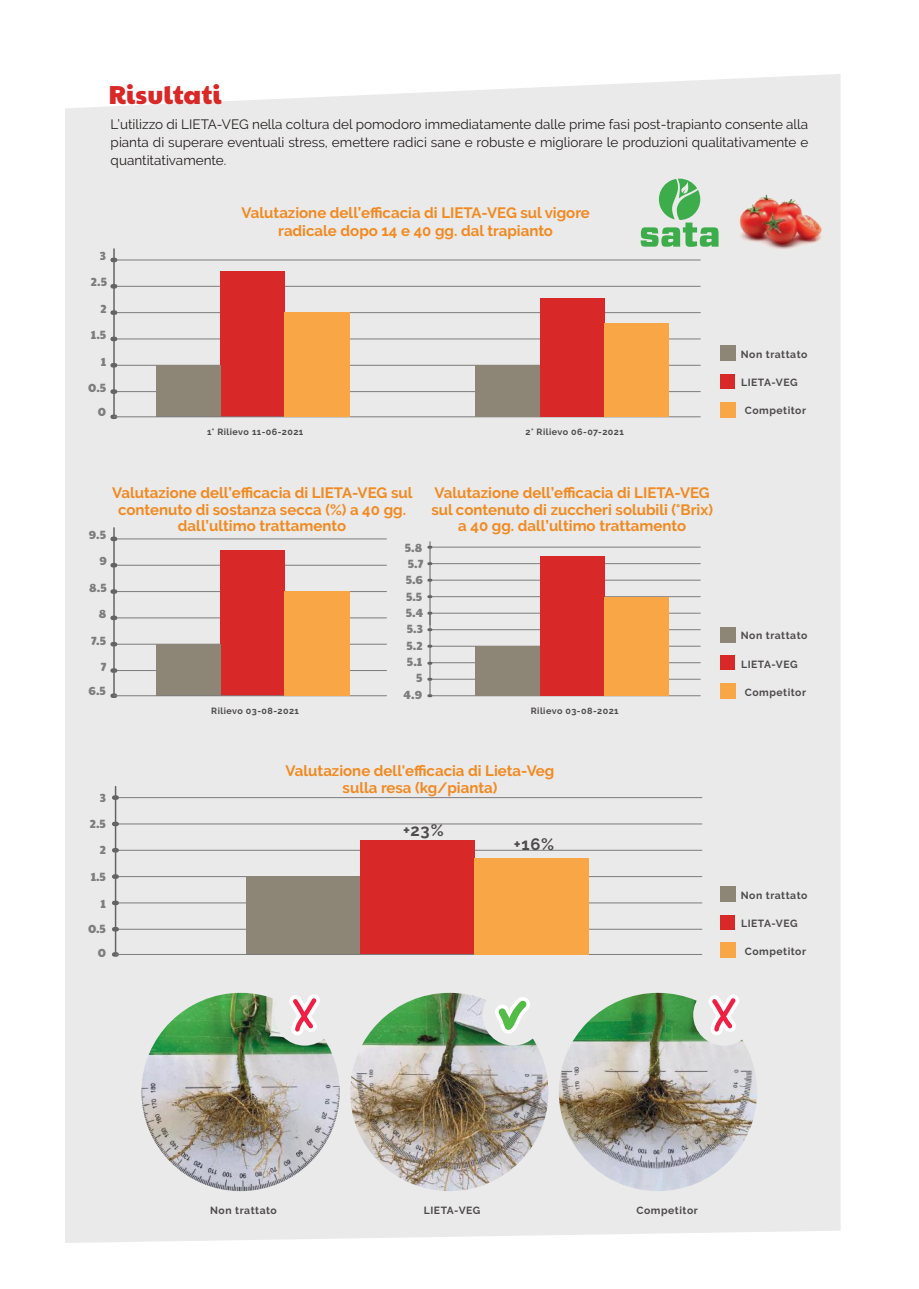
<style>
.page{position:relative;width:919px;height:1289px;background:#fff}
.page>*{position:absolute;margin:0;border:0;box-sizing:border-box;transform-origin:0 0}
.t1{font:25.5px "Paytone One";color:#d82928}
.t2{font:700 16.5px "Raleway";color:#4e4b4c}
.t3{font:700 15px/16.5px "Raleway";color:#f18a21;text-align:center}
.t4{font:13.5px/18px "Raleway";color:#241f1f;text-align:justify}
.t5{font:12px "Paytone One";color:#7d7c7e}
.t6{font:700 10.35px "Raleway";letter-spacing:.05em;color:#4e4b4c}
.t7{font:700 9px "Raleway";letter-spacing:.05em;color:#4e4b4c}
</style>
<div class="page">
<div style="left:65px;top:74px;width:775px;height:1168px;background:#ebeaea"></div>
<img style="left:141px;top:992px;width:199px;height:199px;border-radius:99px">
<img style="left:350px;top:992px;width:198px;height:199px;border-radius:99px">
<img style="left:558px;top:992px;width:199px;height:199px;border-radius:99px">
<div style="left:274px;top:984px;width:61px;height:61px;background:#ebeaea;border-radius:50%"></div>
<div style="left:482px;top:984px;width:62px;height:61px;background:#ebeaea;border-radius:50%"></div>
<div style="left:693px;top:984px;width:61px;height:61px;background:#ebeaea;border-radius:50%"></div>
<svg style="left:289px;top:995px;width:31px;height:40px"></svg>
<svg style="left:709px;top:995px;width:30px;height:40px"></svg>
<svg style="left:495px;top:997px;width:35px;height:36px"></svg>
<hr style="left:430px;top:662px;width:270px;height:1px;background:#7d7c7e">
<hr style="left:430px;top:629px;width:270px;height:1px;background:#7d7c7e">
<hr style="left:430px;top:596px;width:270px;height:1px;background:#7d7c7e">
<hr style="left:430px;top:679px;width:270px;height:1px;background:#7d7c7e">
<hr style="left:430px;top:646px;width:270px;height:1px;background:#7d7c7e">
<hr style="left:430px;top:613px;width:270px;height:1px;background:#7d7c7e">
<hr style="left:430px;top:695px;width:270px;height:1px;background:#7d7c7e">
<hr style="left:430px;top:580px;width:270px;height:1px;background:#7d7c7e">
<hr style="left:430px;top:547px;width:270px;height:1px;background:#7d7c7e">
<hr style="left:430px;top:563px;width:270px;height:1px;background:#7d7c7e">
<svg style="left:640px;top:179px;width:78px;height:68px;background:#a2d0a7"></svg>
<img style="left:732px;top:193px;width:94px;height:58px">
<hr style="left:114px;top:391px;width:586px;height:1px;background:#7d7c7e">
<hr style="left:114px;top:365px;width:586px;height:1px;background:#7d7c7e">
<hr style="left:114px;top:339px;width:586px;height:1px;background:#7d7c7e">
<hr style="left:114px;top:312px;width:586px;height:1px;background:#7d7c7e">
<hr style="left:114px;top:286px;width:586px;height:1px;background:#7d7c7e">
<hr style="left:114px;top:260px;width:586px;height:1px;background:#7d7c7e">
<hr style="left:113px;top:249px;width:2px;height:168px;background:#656365">
<div style="left:220px;top:272px;width:65px;height:145px;background:#d82928"></div>
<div style="left:156px;top:365px;width:64px;height:52px;background:#8d8575"></div>
<hr style="left:114px;top:416px;width:586px;height:1px;background:#7d7c7e">
<div style="left:285px;top:312px;width:64px;height:105px;background:#f9a647"></div>
<div style="left:540px;top:298px;width:64px;height:119px;background:#d82928"></div>
<div style="left:476px;top:365px;width:64px;height:52px;background:#8d8575"></div>
<hr style="left:115px;top:929px;width:586px;height:1px;background:#7d7c7e">
<hr style="left:115px;top:902px;width:586px;height:1px;background:#7d7c7e">
<hr style="left:115px;top:876px;width:586px;height:1px;background:#7d7c7e">
<hr style="left:115px;top:850px;width:586px;height:1px;background:#7d7c7e">
<hr style="left:115px;top:823px;width:586px;height:1px;background:#7d7c7e">
<hr style="left:115px;top:797px;width:586px;height:1px;background:#7d7c7e">
<hr style="left:115px;top:786px;width:1px;height:168px;background:#656365">
<div style="left:360px;top:840px;width:115px;height:114px;background:#d82928"></div>
<div style="left:246px;top:876px;width:114px;height:78px;background:#8d8575"></div>
<hr style="left:115px;top:954px;width:586px;height:1px;background:#7d7c7e">
<div style="left:475px;top:858px;width:113px;height:96px;background:#f9a647"></div>
<div style="left:604px;top:324px;width:64px;height:93px;background:#f9a647"></div>
<div style="left:720px;top:402px;width:15px;height:15px;background:#f9a647"></div>
<div style="left:720px;top:374px;width:15px;height:15px;background:#d82928"></div>
<div style="left:720px;top:346px;width:15px;height:15px;background:#8d8575"></div>
<div style="left:720px;top:683px;width:15px;height:15px;background:#f9a647"></div>
<div style="left:720px;top:655px;width:15px;height:15px;background:#d82928"></div>
<div style="left:720px;top:627px;width:15px;height:15px;background:#8d8575"></div>
<div style="left:720px;top:942px;width:15px;height:15px;background:#f9a647"></div>
<div style="left:720px;top:914px;width:15px;height:15px;background:#d82928"></div>
<div style="left:720px;top:886px;width:15px;height:15px;background:#8d8575"></div>
<hr style="left:114px;top:670px;width:272px;height:1px;background:#7d7c7e">
<hr style="left:114px;top:644px;width:272px;height:1px;background:#7d7c7e">
<hr style="left:114px;top:617px;width:272px;height:1px;background:#7d7c7e">
<hr style="left:114px;top:591px;width:272px;height:1px;background:#7d7c7e">
<hr style="left:114px;top:565px;width:272px;height:1px;background:#7d7c7e">
<hr style="left:114px;top:538px;width:272px;height:1px;background:#7d7c7e">
<hr style="left:113px;top:528px;width:2px;height:167px;background:#656365">
<hr style="left:429px;top:612px;width:1px;height:83px;background:#656365">
<div style="left:220px;top:550px;width:65px;height:145px;background:#d82928"></div>
<div style="left:156px;top:644px;width:64px;height:51px;background:#8d8575"></div>
<hr style="left:114px;top:695px;width:272px;height:1px;background:#7d7c7e">
<div style="left:285px;top:591px;width:64px;height:104px;background:#f9a647"></div>
<div style="left:540px;top:556px;width:64px;height:139px;background:#d82928"></div>
<div style="left:476px;top:646px;width:64px;height:49px;background:#8d8575"></div>
<div style="left:604px;top:598px;width:64px;height:97px;background:#f9a647"></div>
<hr style="left:429px;top:541px;width:1px;height:84px;background:#656365">
<h1 class="t1" style="left:108px;top:72px;width:115px">Risultati</h1>
<p class="t4" style="left:111px;top:115px;width:699px">L’utilizzo di LIETA-VEG nella coltura del pomodoro immediatamente dalle prime fasi post-trapianto consente alla pianta di superare eventuali stress, emettere radici sane e robuste e migliorare le produzioni qualitativamente e quantitativamente.</p>
<p class="t5" style="left:100px;top:245px;width:8px">3</p>
<p class="t5" style="left:91px;top:271px;width:18px">2.5</p>
<p class="t5" style="left:101px;top:297px;width:8px">2</p>
<p class="t5" style="left:91px;top:324px;width:17px">1.5</p>
<p class="t5" style="left:101px;top:351px;width:7px">1</p>
<p class="t5" style="left:88px;top:376px;width:20px">0.5</p>
<p class="t5" style="left:98px;top:400px;width:10px">0</p>
<p class="t3" style="left:241px;top:204px;width:350px;line-height:18px">Valutazione dell’efficacia di LIETA-VEG sul vigore radicale dopo 14 e 40 gg. dal trapianto</p>
<p class="t7" style="left:207px;top:427px;width:98px">1° Rilievo 11-06-2021</p>
<p class="t7" style="left:525px;top:427px;width:100px">2° Rilievo 06-07-2021</p>
<p class="t3" style="left:112px;top:485px;width:302px">Valutazione dell’efficacia di LIETA-VEG sul contenuto di sostanza secca (%) a 40 gg. dall’ultimo trattamento</p>
<p class="t3" style="left:431px;top:485px;width:283px">Valutazione dell’efficacia di LIETA-VEG sul contenuto di zuccheri solubili (°Brix) a 40 gg. dall’ultimo trattamento</p>
<p class="t5" style="left:89px;top:523px;width:19px">9.5</p>
<p class="t5" style="left:100px;top:550px;width:9px">9</p>
<p class="t5" style="left:89px;top:576px;width:19px">8.5</p>
<p class="t5" style="left:99px;top:602px;width:9px">8</p>
<p class="t5" style="left:91px;top:630px;width:16px">7.5</p>
<p class="t5" style="left:101px;top:655px;width:7px">7</p>
<p class="t5" style="left:89px;top:679px;width:19px">6.5</p>
<p class="t5" style="left:100px;top:786px;width:8px">3</p>
<p class="t5" style="left:90px;top:812px;width:18px">2.5</p>
<p class="t5" style="left:100px;top:839px;width:8px">2</p>
<p class="t5" style="left:91px;top:865px;width:17px">1.5</p>
<p class="t5" style="left:101px;top:892px;width:7px">1</p>
<p class="t5" style="left:88px;top:917px;width:20px">0.5</p>
<p class="t5" style="left:98px;top:942px;width:10px">0</p>
<p class="t5" style="left:405px;top:536px;width:19px">5.8</p>
<p class="t5" style="left:407px;top:553px;width:17px">5.7</p>
<p class="t5" style="left:405px;top:569px;width:19px">5.6</p>
<p class="t5" style="left:406px;top:585px;width:18px">5.5</p>
<p class="t5" style="left:405px;top:601px;width:19px">5.4</p>
<p class="t5" style="left:406px;top:618px;width:18px">5.3</p>
<p class="t5" style="left:406px;top:634px;width:18px">5.2</p>
<p class="t5" style="left:407px;top:650px;width:17px">5.1</p>
<p class="t5" style="left:416px;top:667px;width:8px">5</p>
<p class="t7" style="left:211px;top:705px;width:89px">Rilievo 03-08-2021</p>
<p class="t5" style="left:403px;top:683px;width:20px">4.9</p>
<p class="t7" style="left:531px;top:705px;width:89px">Rilievo 03-08-2021</p>
<p class="t3" style="left:285px;top:762px;width:270px">Valutazione dell'efficacia di Lieta-Veg sulla resa (kg/pianta)</p>
<p class="t2" style="left:403px;top:820px;width:42px">+23%</p>
<p class="t2" style="left:514px;top:835px;width:42px">+16%</p>
<p class="t6" style="left:740px;top:348px;width:68px">Non trattato</p>
<p class="t6" style="left:741px;top:377px;width:58px">LIETA-VEG</p>
<p class="t6" style="left:744px;top:405px;width:63px">Competitor</p>
<p class="t6" style="left:740px;top:630px;width:68px">Non trattato</p>
<p class="t6" style="left:741px;top:658px;width:58px">LIETA-VEG</p>
<p class="t6" style="left:744px;top:686px;width:63px">Competitor</p>
<p class="t6" style="left:740px;top:889px;width:68px">Non trattato</p>
<p class="t6" style="left:741px;top:917px;width:58px">LIETA-VEG</p>
<p class="t6" style="left:744px;top:945px;width:63px">Competitor</p>
<p class="t6" style="left:210px;top:1204px;width:68px">Non trattato</p>
<p class="t6" style="left:424px;top:1204px;width:58px">LIETA-VEG</p>
<p class="t6" style="left:636px;top:1204px;width:63px">Competitor</p>
</div>
